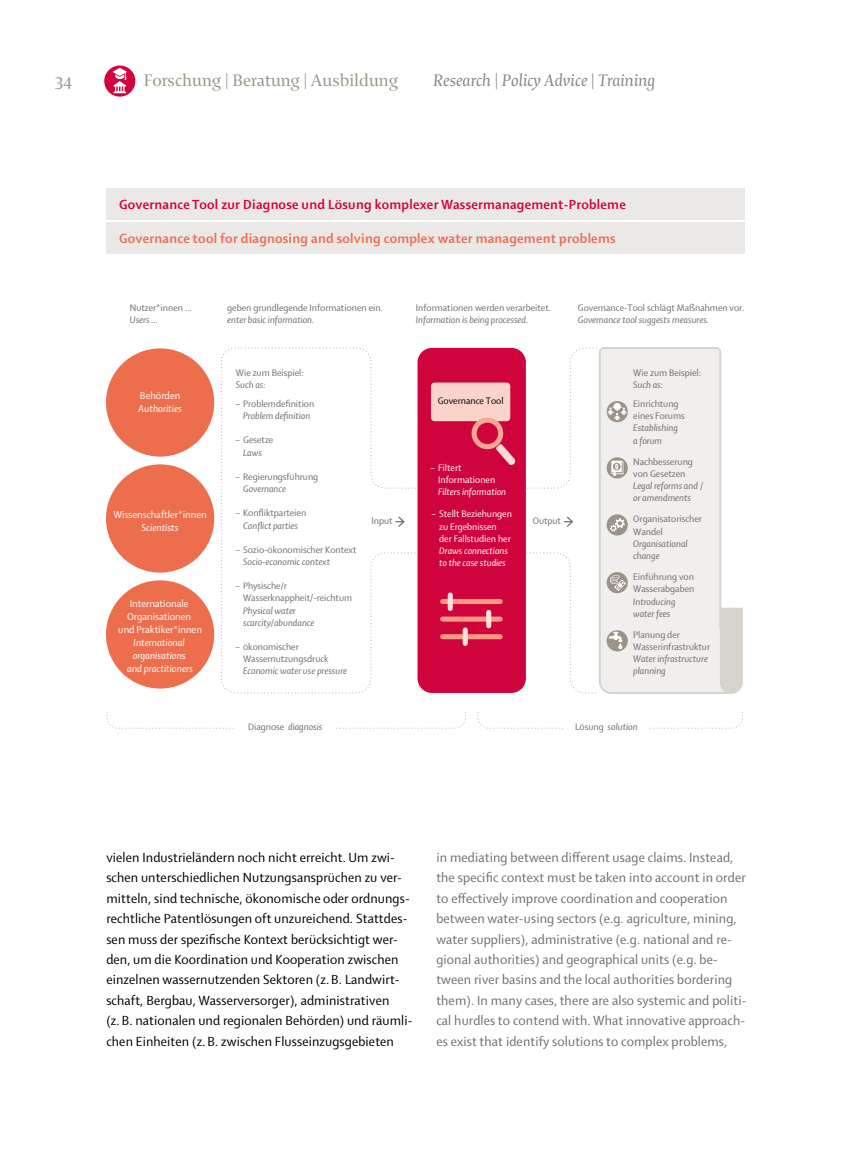
<style>
.page{position:relative;width:851px;height:1170px;background:#fff}
.page>*{position:absolute;margin:0;border:0;box-sizing:border-box;transform-origin:0 0}
.t1{font:19.5px "Enigma Display";color:#9b9387}
.t2{font:italic 18px "Enigma Display";color:#878787}
.t3{font:18px "Enigma Display";color:#9b9387}
.t4{font:14.25px/20.4px "Shaker 2";letter-spacing:.01em;color:#706f6f}
.t5{font:14.25px/20.4px "Shaker 2";letter-spacing:.01em;color:#000}
.t6{font:700 14.25px "Shaker 2";letter-spacing:.02em;color:#d0043c}
.t7{font:700 14.25px "Shaker 2";letter-spacing:.02em;color:#ed6e4d}
.t8{font:10.8px/12.9px "Shaker 2";color:#fff;text-align:center}
.t9{font:italic 10.8px/12.9px "Shaker 2";color:#fff;text-align:center}
.t10{font:10.2px/12.1px "Shaker 2";color:#706f6f}
.t11{font:italic 10.2px/12.1px "Shaker 2";color:#706f6f}
.t12{font:10.2px/12.1px "Shaker 2";color:#fff}
.t13{font:italic 10.2px/12.1px "Shaker 2";color:#fff}
.t14{font:10.2px "Shaker 2";color:#000}
.s1{font-style:normal}
</style>
<div class="page">
<svg style="left:220px;top:347px;width:377px;height:347px"></svg>
<div style="left:106px;top:348px;width:108px;height:108px;background:#ed6e4d;border-radius:50%"></div>
<div style="left:106px;top:580px;width:108px;height:108px;background:#ed6e4d;border-radius:50%"></div>
<div style="left:106px;top:464px;width:108px;height:108px;background:#ed6e4d;border-radius:50%"></div>
<div style="left:417px;top:348px;width:109px;height:345px;background:#d0043c;border-radius:15px"></div>
<svg style="left:396px;top:516px;width:8px;height:11px"></svg>
<svg style="left:564px;top:516px;width:9px;height:11px"></svg>
<div style="left:442px;top:599px;width:58px;height:5px;background:#f39a83"></div>
<div style="left:447px;top:595px;width:5px;height:13px;background:#fbe2db"></div>
<div style="left:442px;top:634px;width:58px;height:5px;background:#f39a83"></div>
<div style="left:442px;top:616px;width:58px;height:5px;background:#f39a83"></div>
<div style="left:486px;top:612px;width:5px;height:13px;background:#fbe2db"></div>
<div style="left:462px;top:630px;width:5px;height:13px;background:#fbe2db"></div>
<div style="left:431px;top:382px;width:79px;height:39px;background:#fad4ca;border-radius:4px"></div>
<svg style="left:466px;top:412px;width:49px;height:53px"></svg>
<div style="left:599px;top:347px;width:123px;height:347px;background:#f0efed"></div>
<div style="left:606px;top:401px;width:21px;height:21px;background:#9b9387;border-radius:50%"></div>
<svg style="left:607px;top:403px;width:20px;height:17px"></svg>
<svg style="left:606px;top:572px;width:21px;height:21px"></svg>
<svg style="left:606px;top:457px;width:21px;height:21px"></svg>
<svg style="left:606px;top:514px;width:21px;height:21px"></svg>
<svg style="left:609px;top:518px;width:16px;height:13px"></svg>
<div style="left:606px;top:630px;width:21px;height:21px;background:#9b9387;border-radius:50%"></div>
<svg style="left:608px;top:631px;width:14px;height:18px"></svg>
<svg style="left:718px;top:606px;width:25px;height:88px;background:#dad7d2"></svg>
<svg style="left:106px;top:712px;width:128px;height:17px"></svg>
<svg style="left:336px;top:712px;width:130px;height:17px"></svg>
<svg style="left:477px;top:712px;width:86px;height:17px"></svg>
<svg style="left:650px;top:712px;width:93px;height:17px"></svg>
<div style="left:106px;top:188px;width:638px;height:32px;background:#ebe9e7"></div>
<div style="left:106px;top:222px;width:638px;height:32px;background:#ebe9e7"></div>
<svg style="left:104px;top:65px;width:31px;height:32px"></svg>
<h1 class="t1" style="left:55px;top:69px;width:19px">34</h1>
<p class="t3" style="left:144px;top:70px;width:255px">Forschung | Beratung | Ausbildung</p>
<p class="t2" style="left:433px;top:70px;width:224px">Research | Policy Advice | Training</p>
<p class="t6" style="left:119px;top:195px;width:508px">Governance Tool zur Diagnose und Lösung komplexer Wassermanagement-Probleme</p>
<p class="t7" style="left:119px;top:229px;width:498px">Governance tool for diagnosing and solving complex water management problems</p>
<p class="t10" style="left:130px;top:301px;width:63px">Nutzer*innen …</p>
<p class="t11" style="left:130px;top:313px;width:30px">Users …</p>
<p class="t8" style="left:140px;top:389px;width:42px">Behörden</p>
<p class="t9" style="left:138px;top:402px;width:45px">Authorities</p>
<p class="t8" style="left:114px;top:507px;width:94px">Wissenschaftler*innen</p>
<p class="t9" style="left:141px;top:520px;width:38px">Scientists</p>
<p class="t8" style="left:118px;top:596px;width:85px">Internationale<br>Organisationen<br>und Praktiker*innen</p>
<p class="t9" style="left:127px;top:635px;width:67px">International organisations and practitioners</p>
<p class="t10" style="left:227px;top:301px;width:157px">geben grundlegende Informationen ein.</p>
<p class="t11" style="left:227px;top:313px;width:88px">enter basic information.</p>
<p class="t10" style="left:236px;top:366px;width:69px">Wie zum Beispiel:</p>
<p class="t11" style="left:236px;top:378px;width:31px">Such as:</p>
<p class="t10" style="left:236px;top:397px;width:80px">– Problemdefinition</p>
<p class="t11" style="left:243px;top:409px;width:69px">Problem definition</p>
<p class="t10" style="left:236px;top:433px;width:39px">– Gesetze</p>
<p class="t11" style="left:243px;top:446px;width:20px">Laws</p>
<p class="t10" style="left:236px;top:470px;width:84px">– Regierungsführung</p>
<p class="t11" style="left:243px;top:482px;width:44px">Governance</p>
<p class="t10" style="left:236px;top:506px;width:72px">– Konfliktparteien</p>
<p class="t11" style="left:243px;top:518px;width:56px">Conflict parties</p>
<p class="t10" style="left:236px;top:543px;width:122px">– Sozio-ökonomischer Kontext</p>
<p class="t11" style="left:243px;top:555px;width:88px">Socio-economic context</p>
<p class="t10" style="left:243px;top:579px;width:110px;text-indent:-7px">– Physische/r<br>Wasserknappheit/-reichtum</p>
<p class="t11" style="left:243px;top:603px;width:73px">Physical water scarcity/abundance</p>
<p class="t10" style="left:243px;top:640px;width:87px;text-indent:-7px">– ökonomischer<br>Wassernutzungsdruck</p>
<p class="t11" style="left:243px;top:664px;width:106px">Economic water use pressure</p>
<p class="t10" style="left:371px;top:514px;width:23px">Input</p>
<p class="t11" style="left:248px;top:720px;width:76px"><span class="s1">Diagnose</span> diagnosis</p>
<p class="t10" style="left:416px;top:301px;width:136px">Informationen werden verarbeitet.</p>
<p class="t11" style="left:416px;top:313px;width:114px">Information is being processed.</p>
<p class="t10" style="left:577px;top:301px;width:168px">Governance-Tool schlägt Maßnahmen vor.</p>
<p class="t11" style="left:577px;top:313px;width:133px">Governance tool suggests measures.</p>
<p class="t10" style="left:633px;top:366px;width:69px">Wie zum Beispiel:</p>
<p class="t11" style="left:633px;top:378px;width:31px">Such as:</p>
<p class="t14" style="left:437px;top:394px;width:67px">Governance Tool</p>
<p class="t10" style="left:633px;top:397px;width:53px">Einrichtung eines Forums</p>
<p class="t11" style="left:633px;top:421px;width:46px">Establishing a forum</p>
<p class="t12" style="left:438px;top:461px;width:59px;text-indent:-7px">– Filtert<br>Informationen</p>
<p class="t13" style="left:438px;top:485px;width:69px">Filters information</p>
<p class="t12" style="left:439px;top:507px;width:74px;text-indent:-7px">– Stellt Beziehungen zu Ergebnissen der Fallstudien her</p>
<p class="t13" style="left:439px;top:544px;width:70px">Draws connections to the case studies</p>
<p class="t10" style="left:532px;top:514px;width:30px">Output</p>
<p class="t10" style="left:633px;top:455px;width:61px">Nachbesserung von Gesetzen</p>
<p class="t11" style="left:633px;top:479px;width:71px">Legal reforms and / or amendments</p>
<p class="t10" style="left:633px;top:512px;width:70px">Organisatorischer<br>Wandel</p>
<p class="t11" style="left:633px;top:537px;width:56px">Organisational change</p>
<p class="t10" style="left:633px;top:570px;width:63px">Einführung von<br>Wasserabgaben</p>
<p class="t11" style="left:633px;top:594px;width:44px">Introducing water fees</p>
<p class="t10" style="left:633px;top:628px;width:78px">Planung der<br>Wasserinfrastruktur</p>
<p class="t11" style="left:633px;top:652px;width:76px">Water infrastructure planning</p>
<p class="t11" style="left:575px;top:720px;width:64px"><span class="s1">Lösung</span> solution</p>
<p class="t5" style="left:106px;top:846px;width:308px">vielen Industrieländern noch nicht erreicht. Um zwi&shy;schen unterschiedlichen Nutzungsansprüchen zu ver&shy;mitteln, sind technische, ökonomische oder ordnungs&shy;rechtliche Patentlösungen oft unzureichend. Stattdes&shy;sen muss der spezifische Kontext berücksichtigt wer&shy;den, um die Koordination und Kooperation zwischen einzelnen wassernutzenden Sektoren (z. B. Landwirt&shy;schaft, Bergbau, Wasserversorger), administrativen<br>(z. B. nationalen und regionalen Behörden) und räumli&shy;chen Einheiten (z. B. zwischen Flusseinzugsgebieten</p>
<p class="t4" style="left:436px;top:846px;width:311px">in mediating between different usage claims. Instead, the specific context must be taken into account in order to effectively improve coordination and cooperation between water-using sectors (e.g. agriculture, mining, water suppliers), administrative (e.g. national and re&shy;gional authorities) and geographical units (e.g. be&shy;tween river basins and the local authorities bordering them). In many cases, there are also systemic and politi&shy;cal hurdles to contend with. What innovative approach&shy;es exist that identify solutions to complex problems,</p>
</div>
